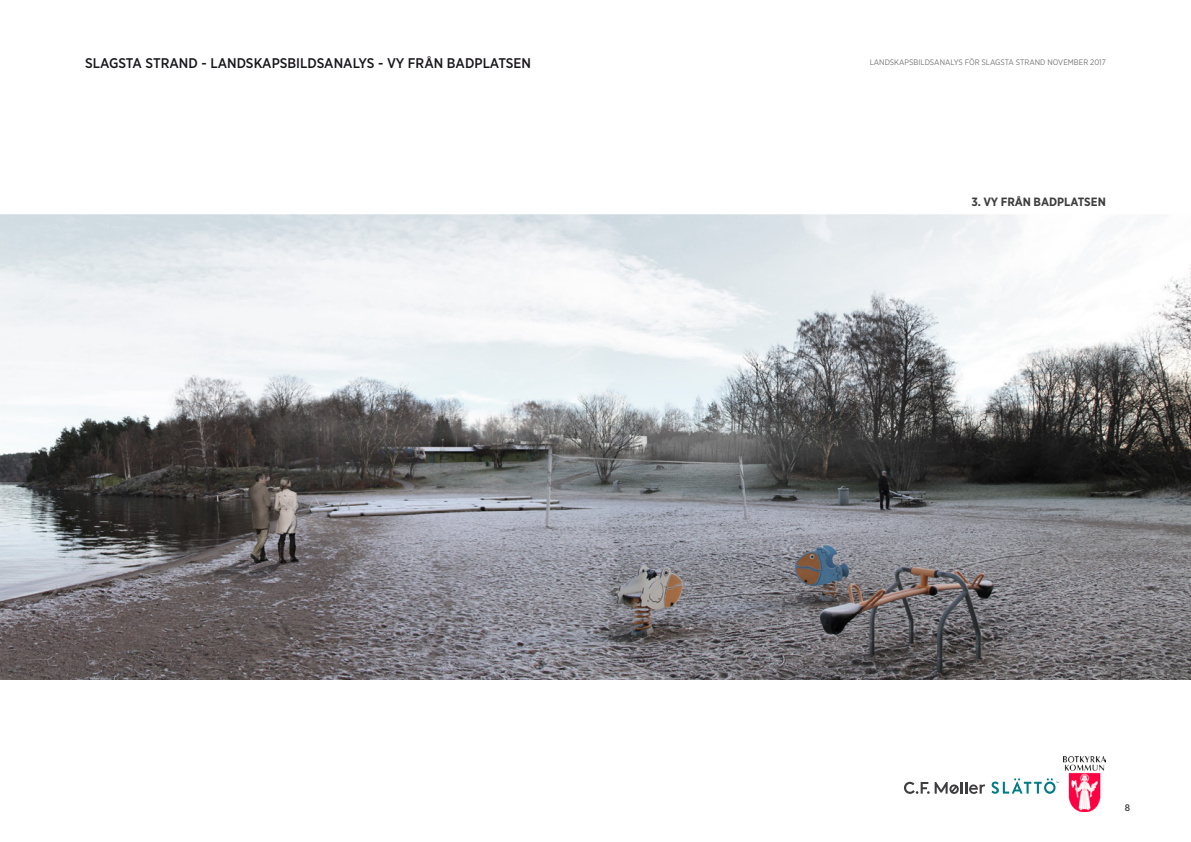
<style>
.page{position:relative;width:1191px;height:842px;background:#fff}
.page>*{position:absolute;margin:0;border:0;box-sizing:border-box;transform-origin:0 0}
.t1{font:500 14px "Gotham Narrow";color:#1a171c}
.t2{font:700 12px "Gotham Narrow";color:#3e3e40}
.t3{font:500 9.5px "Gotham Narrow";color:#3e3e40}
.t4{font:8px "Gotham Narrow";color:#767779}
</style>
<div class="page">
<svg style="left:904px;top:782px;width:81px;height:12px"></svg>
<svg style="left:991px;top:778px;width:67px;height:16px"></svg>
<img style="left:1064px;top:756px;width:42px;height:55px">
<img style="left:0;top:214px;width:1191px;height:465px">
<p class="t1" style="left:85px;top:54px;width:447px">SLAGSTA STRAND - LANDSKAPSBILDSANALYS - VY FRÅN BADPLATSEN</p>
<p class="t4" style="left:869px;top:57px;width:161px">LANDSKAPSBILDSANALYS FÖR SLAGSTA STRAND</p>
<p class="t4" style="left:1047px;top:57px;width:60px">NOVEMBER 2017</p>
<p class="t2" style="left:971px;top:194px;width:136px">3. VY FRÅN BADPLATSEN</p>
<p class="t3" style="left:1124px;top:801px;width:7px">8</p>
</div>
